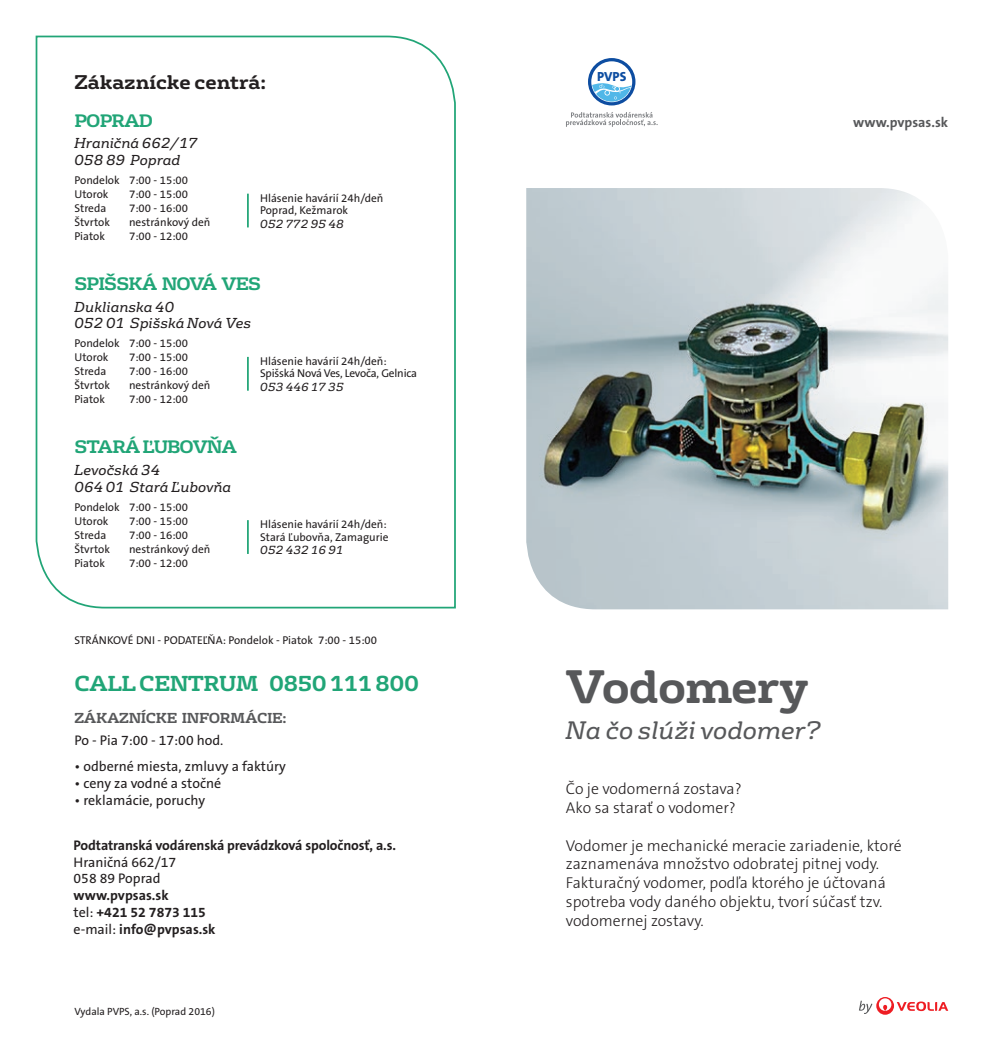
<style>
.page{position:relative;width:983px;height:1042px;background:#fff}
.page>*{position:absolute;margin:0;border:0;box-sizing:border-box;transform-origin:0 0}
.t1{font:700 45.5px "FS Rufus";letter-spacing:-.025em;color:#57585a}
.t2{font:italic 24.5px "FS Rufus";color:#57585a}
.t3{font:700 21px "FS Rufus";letter-spacing:-.025em;color:#21a577}
.t4{font:700 19.25px "FS Rufus";color:#231f20}
.t5{font:700 17.5px "FS Rufus";letter-spacing:-.05em;color:#21a577}
.t6{font:300 15.75px/18.9px "The Sans CE B3";color:#231f20}
.t7{font:14px/16.8px "The Sans CE B5 Plain";color:#231f20}
.t8{font:700 14px/16.8px "The Sans CE B7";letter-spacing:-.01em;color:#231f20}
.t9{font:italic 14px/16.8px "FS Rufus";color:#231f20}
.t10{font:700 14px "FS Rufus";letter-spacing:-.025em;color:#57585a}
.t11{font:700 14px "The Sans CE B7";color:#57585a}
.t12{font:800 13.3px "The Sans CE B8";color:#0d4da1}
.t13{font:11.38px/14px "The Sans CE B5 Plain";color:#231f20}
.t14{font:italic 11.38px "FS Rufus";color:#231f20}
.t15{font:10.5px "The Sans CE B5 Plain";color:#231f20}
.s1{font-family:"The Sans CE B5 Plain";font-weight:400}
</style>
<div class="page">
<img style="left:526px;top:188px;width:421px;height:421px">
<svg style="left:35px;top:35px;width:421px;height:574px"></svg>
<svg style="left:859px;top:997px;width:88px;height:17px"></svg>
<svg style="left:566px;top:112px;width:91px;height:15px"></svg>
<svg style="left:588px;top:58px;width:47px;height:47px"></svg>
<div style="left:591px;top:61px;width:41px;height:41px;background:#fff;border-radius:50%"></div>
<svg style="left:592px;top:83px;width:39px;height:19px"></svg>
<hr style="left:247px;top:194px;width:2px;height:33px;background:#21a577">
<hr style="left:247px;top:357px;width:2px;height:34px;background:#21a577">
<hr style="left:247px;top:520px;width:2px;height:34px;background:#21a577">
<h3 class="t4" style="left:74px;top:65px;width:193px">Zákaznícke centrá:</h3>
<h3 class="t5" style="left:74px;top:105px;width:80px">POPRAD</h3>
<p class="t9" style="left:74px;top:133px;width:125px">Hraničná 662/17<br>058 89 Poprad</p>
<p class="t13" style="left:74px;top:174px;width:115px">Pondelok 7:00 - 15:00<br>Utorok</p>
<p class="t13" style="left:129px;top:188px;width:61px">7:00 - 15:00</p>
<p class="t13" style="left:260px;top:193px;width:125px;line-height:12.2px">Hlásenie havárií 24h/deň<br>Poprad, Kežmarok</p>
<p class="t14" style="left:260px;top:214px;width:85px">052 772 95 48</p>
<p class="t13" style="left:74px;top:202px;width:33px">Streda</p>
<p class="t13" style="left:129px;top:202px;width:61px">7:00 - 16:00</p>
<p class="t13" style="left:74px;top:216px;width:37px">Štvrtok</p>
<p class="t13" style="left:129px;top:216px;width:83px">nestránkový deň</p>
<p class="t13" style="left:74px;top:230px;width:32px">Piatok</p>
<p class="t13" style="left:129px;top:230px;width:61px">7:00 - 12:00</p>
<h3 class="t5" style="left:74px;top:268px;width:188px">SPIŠSKÁ NOVÁ VES</h3>
<p class="t9" style="left:74px;top:297px;width:178px">Duklianska 40<br>052 01 Spišská Nová Ves</p>
<p class="t13" style="left:74px;top:337px;width:115px">Pondelok 7:00 - 15:00<br>Utorok</p>
<p class="t13" style="left:129px;top:351px;width:61px">7:00 - 15:00</p>
<p class="t13" style="left:260px;top:356px;width:158px;line-height:12.2px">Hlásenie havárií 24h/deň:<br>Spišská Nová Ves, Levoča, Gelnica</p>
<p class="t14" style="left:260px;top:377px;width:85px">053 446 17 35</p>
<p class="t13" style="left:74px;top:365px;width:33px">Streda</p>
<p class="t13" style="left:129px;top:365px;width:61px">7:00 - 16:00</p>
<p class="t13" style="left:74px;top:379px;width:37px">Štvrtok</p>
<p class="t13" style="left:129px;top:379px;width:83px">nestránkový deň</p>
<p class="t13" style="left:74px;top:393px;width:32px">Piatok</p>
<p class="t13" style="left:129px;top:393px;width:61px">7:00 - 12:00</p>
<h3 class="t5" style="left:74px;top:431px;width:164px">STARÁ ĽUBOVŇA</h3>
<p class="t9" style="left:74px;top:460px;width:158px">Levočská 34<br>064 01 Stará Ľubovňa</p>
<p class="t13" style="left:74px;top:500px;width:115px">Pondelok 7:00 - 15:00<br>Utorok</p>
<p class="t13" style="left:129px;top:514px;width:61px">7:00 - 15:00</p>
<p class="t13" style="left:260px;top:519px;width:130px;line-height:12.2px">Hlásenie havárií 24h/deň:<br>Stará Ľubovňa, Zamagurie</p>
<p class="t14" style="left:260px;top:541px;width:85px">052 432 16 91</p>
<p class="t13" style="left:74px;top:528px;width:33px">Streda</p>
<p class="t13" style="left:129px;top:528px;width:61px">7:00 - 16:00</p>
<p class="t13" style="left:74px;top:542px;width:37px">Štvrtok</p>
<p class="t13" style="left:129px;top:542px;width:83px">nestránkový deň</p>
<p class="t13" style="left:74px;top:556px;width:32px">Piatok</p>
<p class="t13" style="left:129px;top:556px;width:61px">7:00 - 12:00</p>
<p class="t13" style="left:74px;top:634px;width:304px">STRÁNKOVÉ DNI - PODATEĽŇA: Pondelok - Piatok 7:00 - 15:00</p>
<h3 class="t3" style="left:74px;top:665px;width:346px">CALL CENTRUM 0850 111 800</h3>
<p class="t10" style="left:74px;top:706px;width:213px">ZÁKAZNÍCKE INFORMÁCIE:</p>
<p class="t7" style="left:74px;top:732px;width:150px">Po - Pia 7:00 - 17:00 hod.</p>
<p class="t7" style="left:74px;top:759px;width:213px">• odberné miesta, zmluvy a faktúry</p>
<p class="t7" style="left:74px;top:776px;width:148px">• ceny za vodné a stočné</p>
<p class="t7" style="left:74px;top:792px;width:132px">• reklamácie, poruchy</p>
<p class="t8" style="left:74px;top:837px;width:324px">Podtatranská vodárenská prevádzková spoločnosť, a.s.</p>
<p class="t7" style="left:74px;top:854px;width:104px">Hraničná 662/17<br>058 89 Poprad</p>
<p class="t8" style="left:74px;top:888px;width:143px">www.pvpsas.sk<br><span class="s1">tel:</span> +421 52 7873 115 <span class="s1">e-mail:</span> info@pvpsas.sk</p>
<p class="t15" style="left:74px;top:1005px;width:142px">Vydala PVPS, a.s. (Poprad 2016)</p>
<p class="t12" style="left:597px;top:69px;width:31px">PVPS</p>
<p class="t11" style="left:852px;top:114px;width:97px">www.pvpsas.sk</p>
<h1 class="t1" style="left:566px;top:647px;width:244px">Vodomery</h1>
<h2 class="t2" style="left:566px;top:709px;width:257px">Na čo slúži vodomer?</h2>
<h3 class="t6" style="left:566px;top:780px;width:177px">Čo je vodomerná zostava?<br>Ako sa starať o vodomer?</h3>
<h3 class="t6" style="left:566px;top:837px;width:337px">Vodomer je mechanické meracie zariadenie, ktoré zaznamenáva množstvo odobratej pitnej vody.<br>Fakturačný vodomer, podľa ktorého je účtovaná spotreba vody daného objektu, tvorí súčasť tzv. vodomernej zostavy.</h3>
</div>
